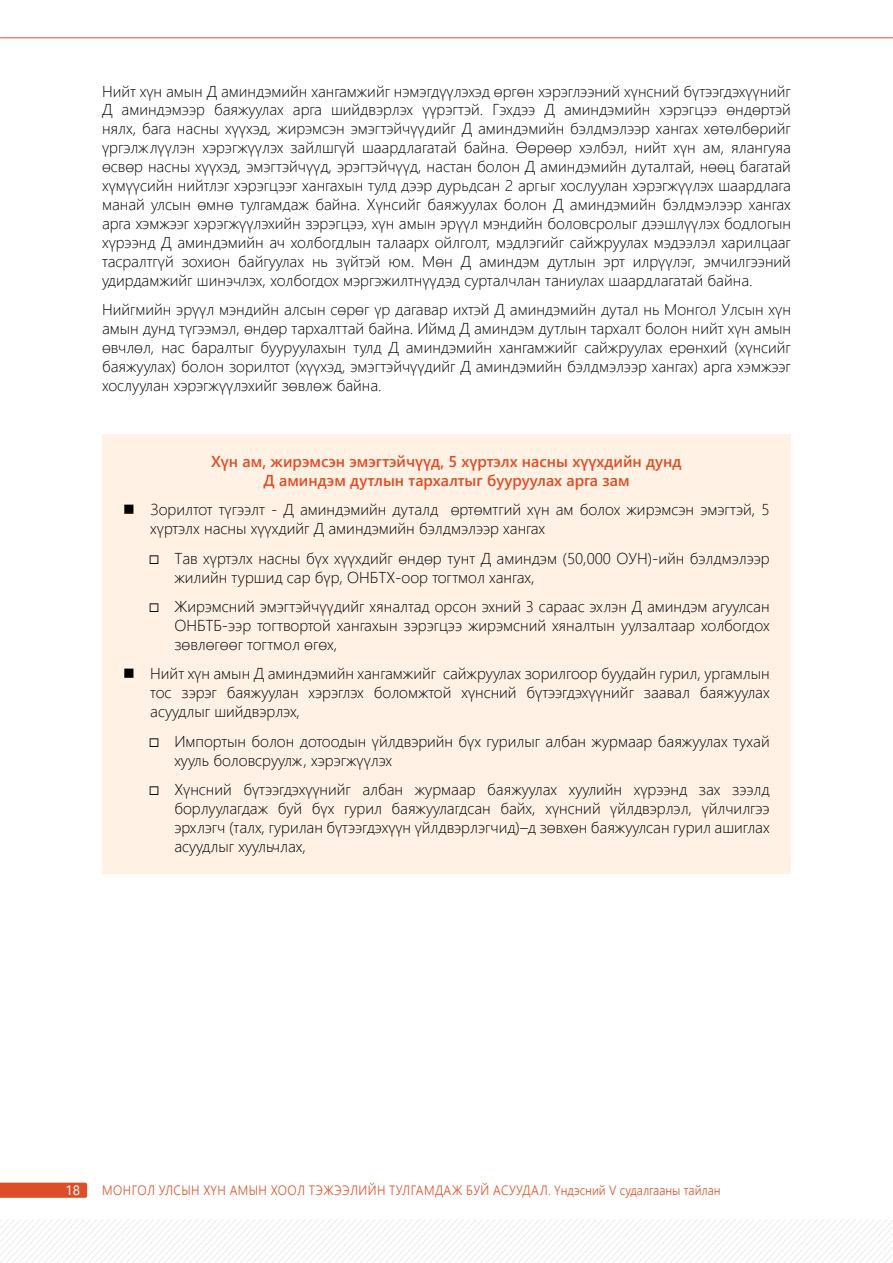
<style>
.page{position:relative;width:893px;height:1263px;background:#fff}
.page>*{position:absolute;margin:0;border:0;box-sizing:border-box;transform-origin:0 0}
.t1{font:300 15.75px/18.9px "Segoe UI";color:#000;text-align:justify}
.t2{font:600 15.75px/18.9px "Segoe UI";color:#dc4e28;text-align:center}
.t3{font:300 13.5px "Segoe UI";letter-spacing:.03em;color:#dc4e28;scale:.9 1}
.t4{font:13.5px "Segoe UI";color:#fff}
</style>
<div class="page">
<svg style="left:0;top:1182px;width:87px;height:16px"></svg>
<svg style="left:0;top:1219px;width:893px;height:44px"></svg>
<hr style="left:0;top:37px;width:893px;height:1px;background:#dc4e28">
<div style="left:102px;top:434px;width:689px;height:439px;background:#fff1e4"></div>
<p class="t1" style="left:102px;top:80px;width:690px">Нийт хүн амын Д аминдэмийн хангамжийг нэмэгдүүлэхэд өргөн хэрэглээний хүнсний бүтээгдэхүүнийг Д аминдэмээр баяжуулах арга шийдвэрлэх үүрэгтэй. Гэхдээ Д аминдэмийн хэрэгцээ өндөртэй нялх, бага насны хүүхэд, жирэмсэн эмэгтэйчүүдийг Д аминдэмийн бэлдмэлээр хангах хөтөлбөрийг үргэлжлүүлэн хэрэгжүүлэх зайлшгүй шаардлагатай байна. Өөрөөр хэлбэл, нийт хүн ам, ялангуяа өсвөр насны хүүхэд, эмэгтэйчүүд, эрэгтэйчүүд, настан болон Д аминдэмийн дуталтай, нөөц багатай хүмүүсийн нийтлэг хэрэгцээг хангахын тулд дээр дурьдсан 2 аргыг хослуулан хэрэгжүүлэх шаардлага манай улсын өмнө тулгамдаж байна. Хүнсийг баяжуулах болон Д аминдэмийн бэлдмэлээр хангах арга хэмжээг хэрэгжүүлэхийн зэрэгцээ, хүн амын эрүүл мэндийн боловсролыг дээшлүүлэх бодлогын хүрээнд Д аминдэмийн ач холбогдлын талаарх ойлголт, мэдлэгийг сайжруулах мэдээлэл харилцааг тасралтгүй зохион байгуулах нь зүйтэй юм. Мөн Д аминдэм дутлын эрт илрүүлэг, эмчилгээний удирдамжийг шинэчлэх, холбогдох мэргэжилтнүүдэд сурталчлан таниулах шаардлагатай байна.</p>
<p class="t1" style="left:102px;top:298px;width:690px">Нийгмийн эрүүл мэндийн алсын сөрөг үр дагавар ихтэй Д аминдэмийн дутал нь Монгол Улсын хүн амын дунд түгээмэл, өндөр тархалттай байна. Иймд Д аминдэм дутлын тархалт болон нийт хүн амын өвчлөл, нас баралтыг бууруулахын тулд Д аминдэмийн хангамжийг сайжруулах ерөнхий (хүнсийг баяжуулах) болон зорилтот (хүүхэд, эмэгтэйчүүдийг Д аминдэмийн бэлдмэлээр хангах) арга хэмжээг хослуулан хэрэгжүүлэхийг зөвлөж байна.</p>
<p class="t2" style="left:211px;top:450px;width:472px">Хүн ам, жирэмсэн эмэгтэйчүүд, 5 хүртэлх насны хүүхдийн дунд<br>Д аминдэм дутлын тархалтыг бууруулах арга зам</p>
<p class="t1" style="left:150px;top:499px;width:621px">Зорилтот түгээлт - Д аминдэмийн дуталд өртөмтгий хүн ам болох жирэмсэн эмэгтэй, 5 хүртэлх насны хүүхдийг Д аминдэмийн бэлдмэлээр хангах</p>
<p class="t1" style="left:174px;top:547px;width:597px;text-indent:-26px">◻ Тав хүртэлх насны бүх хүүхдийг өндөр тунт Д аминдэм (50,000 ОУН)-ийн бэлдмэлээр жилийн туршид сар бүр, ОНБТХ-оор тогтмол хангах,</p>
<p class="t1" style="left:174px;top:595px;width:597px;text-indent:-26px">◻ Жирэмсний эмэгтэйчүүдийг хяналтад орсон эхний 3 сараас эхлэн Д аминдэм агуулсан ОНБТБ-ээр тогтвортой хангахын зэрэгцээ жирэмсний хяналтын уулзалтаар холбогдох зөвлөгөөг тогтмол өгөх,</p>
<p class="t1" style="left:150px;top:663px;width:621px">Нийт хүн амын Д аминдэмийн хангамжийг сайжруулах зорилгоор буудайн гурил, ургамлын тос зэрэг баяжуулан хэрэглэх боломжтой хүнсний бүтээгдэхүүнийг заавал баяжуулах асуудлыг шийдвэрлэх,</p>
<p class="t1" style="left:174px;top:730px;width:597px;text-indent:-26px">◻ Импортын болон дотоодын үйлдвэрийн бүх гурилыг албан журмаар баяжуулах тухай хууль боловсруулж, хэрэгжүүлэх</p>
<p class="t1" style="left:174px;top:778px;width:597px;text-indent:-26px">◻ Хүнсний бүтээгдэхүүнийг албан журмаар баяжуулах хуулийн хүрээнд зах зээлд борлуулагдаж буй бүх гурил баяжуулагдсан байх, хүнсний үйлдвэрлэл, үйлчилгээ эрхлэгч (талх, гурилан бүтээгдэхүүн үйлдвэрлэгчид)–д зөвхөн баяжуулсан гурил ашиглах асуудлыг хуульчлах,</p>
<p class="t4" style="left:66px;top:1177px;width:16px">18</p>
<p class="t3" style="left:102px;top:1177px;width:689px">МОНГОЛ УЛСЫН ХҮН АМЫН ХООЛ ТЭЖЭЭЛИЙН ТУЛГАМДАЖ БУЙ АСУУДАЛ. Үндэсний V судалгааны тайлан</p>
</div>
